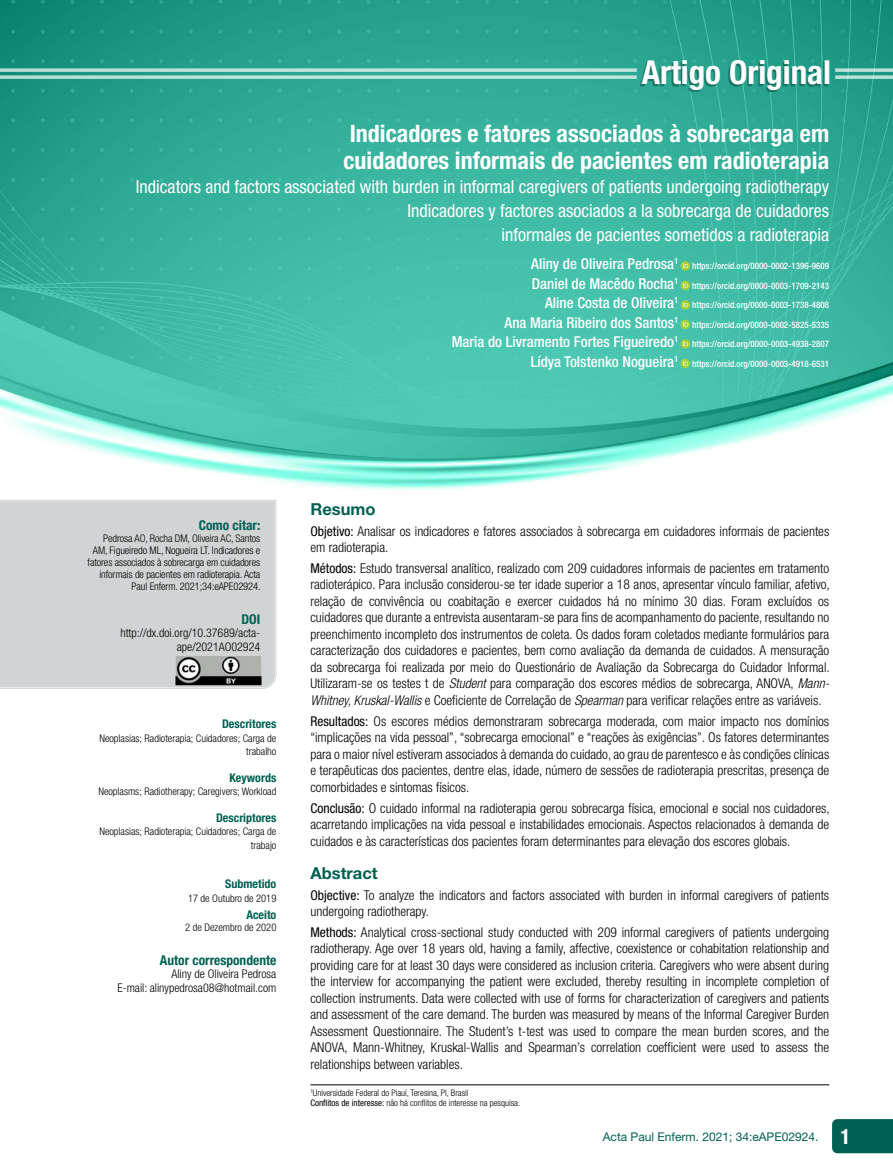
<style>
.page{position:relative;width:893px;height:1170px;background:#fff}
.page>*{position:absolute;margin:0;border:0;box-sizing:border-box;transform-origin:0 0}
.t1{font:700 condensed 33px "Helvetica Neue LT Std";color:#fff}
.t2{font:700 condensed 24px/27px "Helvetica Neue LT Std";color:#fff}
.t3{font:condensed 18px/24px "Helvetica Neue LT Std";color:#fff;text-align:right}
.t4{font:700 16.5px "Helvetica Neue LT Std";color:#006053}
.t5{font:500 condensed 15px "Helvetica Neue LT Std";color:#fff}
.t6{font:300 condensed 13.5px/16.5px "Helvetica Neue LT Std";color:#000;text-align:justify}
.t7{font:700 condensed 13.5px "Helvetica Neue LT Std";color:#006053}
.t8{font:300 condensed 12px/13.5px "Helvetica Neue LT Std";color:#000;text-align:right}
.t9{font:700 condensed 12px "Helvetica Neue LT Std";color:#006053}
.t10{font:12px "Helvetica Neue LT Std";color:#006053}
.t11{font:300 condensed 10.5px/12px "Helvetica Neue LT Std";letter-spacing:-.01em;color:#000;text-align:right}
.t12{font:500 condensed 9px "Helvetica Neue LT Std";color:#fff}
.t13{font:300 condensed 9px/10.5px "Helvetica Neue LT Std";color:#000}
.s1{font-weight:400}
.s2{font-style:italic}
.s3{font-weight:700;font-stretch:condensed;font-size:21px;color:#fff}
</style>
<div class="page">
<div style="left:832px;top:1119px;width:61px;height:34px;background:#006053"></div>
<img style="left:0;top:0;width:893px;height:490px">
<svg style="left:835px;top:75px;width:58px;height:4px"></svg>
<svg style="left:835px;top:68px;width:58px;height:4px"></svg>
<svg style="left:0;top:500px;width:277px;height:189px"></svg>
<div style="left:0;top:501px;width:275px;height:186px;background:#d1d3d4"></div>
<svg style="left:680px;top:261px;width:10px;height:10px"></svg>
<svg style="left:683px;top:263px;width:5px;height:5px"></svg>
<svg style="left:680px;top:281px;width:10px;height:9px"></svg>
<svg style="left:683px;top:282px;width:5px;height:5px"></svg>
<svg style="left:680px;top:300px;width:10px;height:10px"></svg>
<svg style="left:683px;top:302px;width:5px;height:5px"></svg>
<svg style="left:680px;top:320px;width:10px;height:9px"></svg>
<svg style="left:683px;top:321px;width:5px;height:5px"></svg>
<svg style="left:680px;top:339px;width:10px;height:10px"></svg>
<svg style="left:683px;top:341px;width:5px;height:5px"></svg>
<svg style="left:680px;top:359px;width:10px;height:9px"></svg>
<svg style="left:683px;top:360px;width:5px;height:5px"></svg>
<hr style="left:310px;top:1084px;width:519px;height:1px;background:#000">
<img style="left:175px;top:655px;width:86px;height:31px">
<div style="left:640px;top:62px;width:187px;height:30px;background:#000;opacity:.3"></div>
<svg style="left:0;top:75px;width:637px;height:4px;background:#aadad2"></svg>
<svg style="left:0;top:68px;width:637px;height:4px;background:#aadad1"></svg>
<h1 class="t1" style="left:642px;top:52px;width:191px">Artigo Original</h1>
<h2 class="t2" style="left:343px;top:120px;width:487px">Indicadores e fatores associados à sobrecarga em cuidadores informais de pacientes em radioterapia</h2>
<h3 class="t3" style="left:136px;top:175px;width:695px">Indicators and factors associated with burden in informal caregivers of patients undergoing radiotherapy<br>Indicadores y factores asociados a la sobrecarga de cuidadores<br>informales de pacientes sometidos a radioterapia</h3>
<p class="t5" style="left:531px;top:255px;width:149px">Aliny de Oliveira Pedrosa<sup>1</sup></p>
<p class="t12" style="left:692px;top:260px;width:138px">https://orcid.org/0000-0002-1396-9609</p>
<p class="t5" style="left:532px;top:274px;width:148px">Daniel de Macêdo Rocha<sup>1</sup></p>
<p class="t12" style="left:692px;top:280px;width:138px">https://orcid.org/0000-0003-1709-2143</p>
<p class="t5" style="left:545px;top:294px;width:135px">Aline Costa de Oliveira<sup>1</sup></p>
<p class="t12" style="left:692px;top:299px;width:138px">https://orcid.org/0000-0003-1738-4808</p>
<p class="t5" style="left:505px;top:313px;width:175px">Ana Maria Ribeiro dos Santos<sup>1</sup></p>
<p class="t12" style="left:692px;top:319px;width:138px">https://orcid.org/0000-0002-5825-5335</p>
<p class="t5" style="left:452px;top:333px;width:228px">Maria do Livramento Fortes Figueiredo<sup>1</sup></p>
<p class="t12" style="left:692px;top:338px;width:138px">https://orcid.org/0000-0003-4938-2807</p>
<p class="t5" style="left:531px;top:352px;width:149px">Lídya Tolstenko Nogueira<sup>1</sup></p>
<p class="t12" style="left:692px;top:358px;width:138px">https://orcid.org/0000-0003-4918-6531</p>
<p class="t7" style="left:199px;top:517px;width:63px">Como citar:</p>
<p class="t11" style="left:88px;top:532px;width:175px">Pedrosa AO, Rocha DM, Oliveira AC, Santos AM, Figueiredo ML, Nogueira LT. Indicadores e fatores associados à sobrecarga em cuidadores informais de pacientes em radioterapia. Acta Paul Enferm. 2021;34:eAPE02924.</p>
<p class="t7" style="left:241px;top:611px;width:20px">DOI</p>
<p class="t8" style="left:120px;top:626px;width:141px">http://dx.doi.org/10.37689/acta&shy;ape/2021AO02924</p>
<p class="t9" style="left:222px;top:716px;width:56px">Descritores</p>
<p class="t11" style="left:99px;top:731px;width:179px;line-height:13.5px">Neoplasias; Radioterapia; Cuidadores; Carga de trabalho</p>
<p class="t9" style="left:230px;top:770px;width:48px">Keywords</p>
<p class="t11" style="left:98px;top:785px;width:180px">Neoplasms; Radiotherapy; Caregivers; Workload</p>
<p class="t9" style="left:216px;top:810px;width:62px">Descriptores</p>
<p class="t11" style="left:99px;top:824px;width:179px;line-height:13.5px">Neoplasias; Radioterapia; Cuidadores; Carga de trabajo</p>
<p class="t9" style="left:225px;top:876px;width:53px">Submetido</p>
<p class="t11" style="left:188px;top:891px;width:90px">17 de Outubro de 2019</p>
<p class="t9" style="left:246px;top:907px;width:31px">Aceito</p>
<p class="t11" style="left:185px;top:921px;width:93px">2 de Dezembro de 2020</p>
<p class="t7" style="left:160px;top:951px;width:118px">Autor correspondente</p>
<p class="t8" style="left:117px;top:967px;width:161px">Aliny de Oliveira Pedrosa<br>E-mail: alinypedrosa08@hotmail.com</p>
<p class="t4" style="left:310px;top:498px;width:67px">Resumo</p>
<p class="t6" style="left:310px;top:522px;width:520px"><span class="s1">Objetivo:</span> Analisar os indicadores e fatores associados à sobrecarga em cuidadores informais de pacientes em radioterapia.</p>
<p class="t6" style="left:310px;top:559px;width:521px"><span class="s1">Métodos:</span> Estudo transversal analítico, realizado com 209 cuidadores informais de pacientes em tratamento radioterápico. Para inclusão considerou-se ter idade superior a 18 anos, apresentar vínculo familiar, afetivo, relação de convivência ou coabitação e exercer cuidados há no mínimo 30 dias. Foram excluídos os cuidadores que durante a entrevista ausentaram-se para fins de acompanhamento do paciente, resultando no preenchimento incompleto dos instrumentos de coleta. Os dados foram coletados mediante formulários para caracterização dos cuidadores e pacientes, bem como avaliação da demanda de cuidados. A mensuração da sobrecarga foi realizada por meio do Questionário de Avaliação da Sobrecarga do Cuidador Informal.<br>Utilizaram-se os testes t de <span class="s2">Student</span> para comparação dos escores médios de sobrecarga, ANOVA, <span class="s2">Mann-Whitney, Kruskal-Wallis</span> e Coeficiente de Correlação de <span class="s2">Spearman</span> para verificar relações entre as variáveis.</p>
<p class="t6" style="left:310px;top:712px;width:520px"><span class="s1">Resultados:</span> Os escores médios demonstraram sobrecarga moderada, com maior impacto nos domínios “implicações na vida pessoal”, “sobrecarga emocional” e “reações às exigências”. Os fatores determinantes para o maior nível estiveram associados à demanda do cuidado, ao grau de parentesco e às condições clínicas e terapêuticas dos pacientes, dentre elas, idade, número de sessões de radioterapia prescritas, presença de comorbidades e sintomas físicos.</p>
<p class="t6" style="left:310px;top:799px;width:521px"><span class="s1">Conclusão:</span> O cuidado informal na radioterapia gerou sobrecarga física, emocional e social nos cuidadores, acarretando implicações na vida pessoal e instabilidades emocionais. Aspectos relacionados à demanda de cuidados e às características dos pacientes foram determinantes para elevação dos escores globais.</p>
<p class="t4" style="left:310px;top:862px;width:69px">Abstract</p>
<p class="t6" style="left:310px;top:886px;width:520px"><span class="s1">Objective:</span> To analyze the indicators and factors associated with burden in informal caregivers of patients undergoing radiotherapy.</p>
<p class="t6" style="left:310px;top:923px;width:520px"><span class="s1">Methods:</span> Analytical cross-sectional study conducted with 209 informal caregivers of patients undergoing radiotherapy. Age over 18 years old, having a family, affective, coexistence or cohabitation relationship and providing care for at least 30 days were considered as inclusion criteria. Caregivers who were absent during the interview for accompanying the patient were excluded, thereby resulting in incomplete completion of collection instruments. Data were collected with use of forms for characterization of caregivers and patients and assessment of the care demand. The burden was measured by means of the Informal Caregiver Burden Assessment Questionnaire. The Student’s t-test was used to compare the mean burden scores, and the ANOVA, Mann-Whitney, Kruskal-Wallis and Spearman’s correlation coefficient were used to assess the relationships between variables.</p>
<p class="t13" style="left:310px;top:1086px;width:211px"><sup>1</sup>Universidade Federal do Piauí, Teresina, PI, Brasil<br><span class="s1">Conflitos de interesse:</span> não há conflitos de interesse na pesquisa.</p>
<p class="t10" style="left:603px;top:1129px;width:249px">Acta Paul Enferm. 2021; 34:eAPE02924. <span class="s3">1</span></p>
</div>
